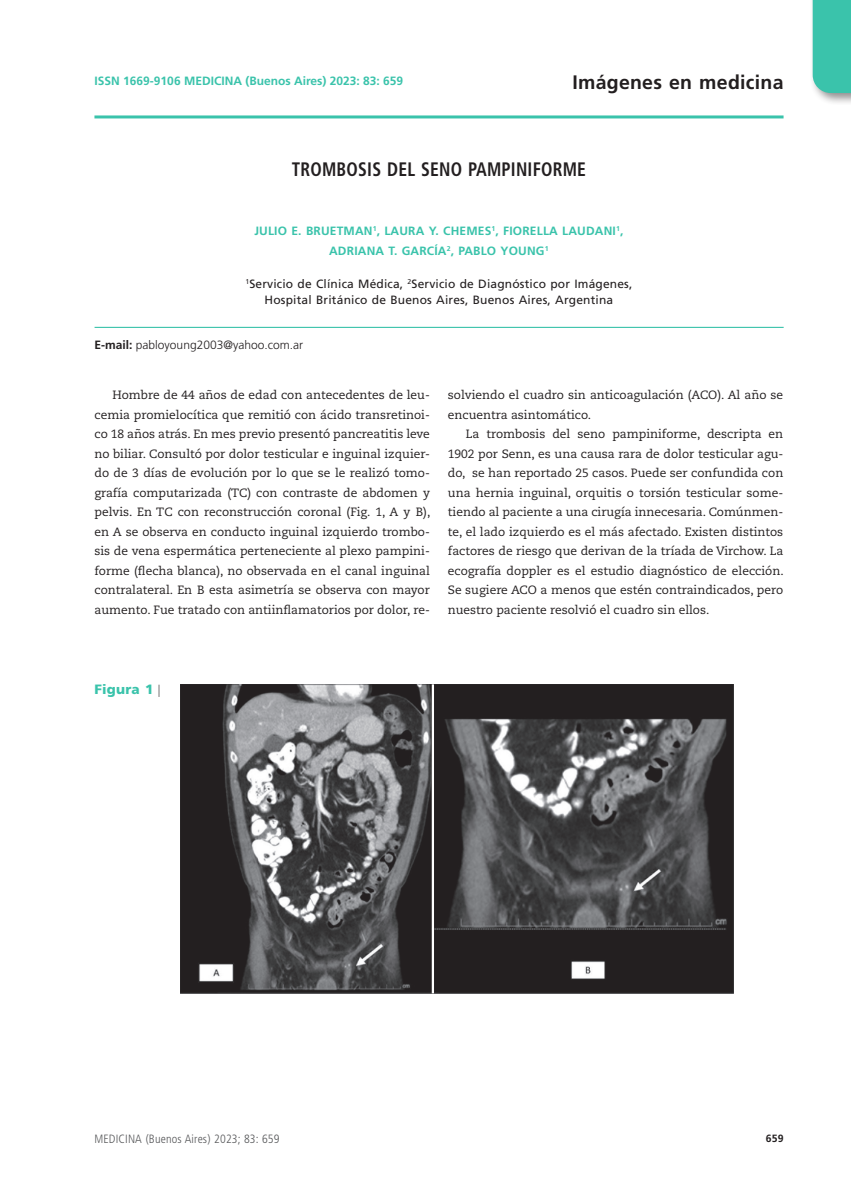
<style>
.page{position:relative;width:851px;height:1191px;background:#fff}
.page>*{position:absolute;margin:0;border:0;box-sizing:border-box;transform-origin:0 0}
.titulo{font:700 condensed 19.5px "Frutiger LT Std";letter-spacing:.015em;color:#231f20;scale:.9 1}
.t1{font:700 19.5px "Frutiger LT Std";letter-spacing:.015em;color:#231f20}
.epigrafe{font:900 13.5px "Frutiger LT Std";letter-spacing:.015em;color:#3ac3ab}
.texto2{font:12px/19.5px "Caecilia LT Std";color:#231f20;text-align:justify}
.autor{font:700 12px "Frutiger LT Std";letter-spacing:.015em;color:#3ac3ab}
.lugar{font:12px "Frutiger LT Std";letter-spacing:.015em;color:#231f20}
.dirección-1{font:300 12px "Frutiger LT Std";color:#231f20}
.t2{font:300 condensed 12px "Frutiger LT Std";letter-spacing:.01em;color:#57585a}
.t3{font:700 10.5px "Frutiger LT Std";color:#231f20}
.s1{font-weight:700}
</style>
<div class="page">
<div style="left:808px;top:0;width:42px;height:105px;background:#231f20;opacity:.5"></div>
<div style="left:812px;top:0;width:38px;height:93px;background:#3ac3ab"></div>
<hr style="left:94px;top:115px;width:689px;height:3px;background:#3ac3ab">
<hr style="left:94px;top:327px;width:689px;height:1px;background:#3ac3ab">
<img style="left:180px;top:684px;width:553px;height:309px">
<hr style="left:431px;top:684px;width:3px;height:309px;background:#fff">
<p class="autor" style="left:94px;top:73px;width:310px">ISSN 1669-9106 MEDICINA (Buenos Aires) 2023: 83: 659</p>
<p class="t1" style="left:572px;top:71px;width:213px">Imágenes en medicina</p>
<p class="titulo" style="left:292px;top:158px;width:328px">TROMBOSIS DEL SENO PAMPINIFORME</p>
<p class="autor" style="left:254px;top:224px;width:370px">JULIO E. BRUETMAN<sup>1</sup>, LAURA Y. CHEMES<sup>1</sup>, FIORELLA LAUDANI<sup>1</sup>,</p>
<p class="autor" style="left:329px;top:243px;width:221px">ADRIANA T. GARCÍA<sup>2</sup>, PABLO YOUNG<sup>1</sup></p>
<p class="lugar" style="left:245px;top:276px;width:388px"><sup>1</sup>Servicio de Clínica Médica, <sup>2</sup>Servicio de Diagnóstico por Imágenes,</p>
<p class="lugar" style="left:264px;top:293px;width:350px">Hospital Británico de Buenos Aires, Buenos Aires, Argentina</p>
<p class="dirección-1" style="left:94px;top:338px;width:210px"><span class="s1">E-mail:</span> pabloyoung2003@yahoo.com.ar</p>
<p class="texto2" style="left:94px;top:385px;width:337px;text-indent:18px">Hombre de 44 años de edad con antecedentes de leu&shy;cemia promielocítica que remitió con ácido transretinoi&shy;co 18 años atrás. En mes previo presentó pancreatitis leve no biliar. Consultó por dolor testicular e inguinal izquier&shy;do de 3 días de evolución por lo que se le realizó tomo&shy;grafía computarizada (TC) con contraste de abdomen y pelvis. En TC con reconstrucción coronal (Fig. 1, A y B), en A se observa en conducto inguinal izquierdo trombo&shy;sis de vena espermática perteneciente al plexo pampini&shy;forme (flecha blanca), no observada en el canal inguinal contralateral. En B esta asimetría se observa con mayor aumento. Fue tratado con antiinflamatorios por dolor, re-</p>
<p class="texto2" style="left:448px;top:385px;width:337px">solviendo el cuadro sin anticoagulación (ACO). Al año se encuentra asintomático.</p>
<p class="texto2" style="left:448px;top:424px;width:337px;text-indent:18px">La trombosis del seno pampiniforme, descripta en 1902 por Senn, es una causa rara de dolor testicular agu&shy;do, se han reportado 25 casos. Puede ser confundida con una hernia inguinal, orquitis o torsión testicular some&shy;tiendo al paciente a una cirugía innecesaria. Comúnmen&shy;te, el lado izquierdo es el más afectado. Existen distintos factores de riesgo que derivan de la tríada de Virchow. La ecografía doppler es el estudio diagnóstico de elección.<br>Se sugiere ACO a menos que estén contraindicados, pero nuestro paciente resolvió el cuadro sin ellos.</p>
<p class="epigrafe" style="left:94px;top:681px;width:60px">Figura 1</p>
<p class="t2" style="left:94px;top:1132px;width:186px">MEDICINA (Buenos Aires) 2023; 83: 659</p>
<p class="t3" style="left:765px;top:1132px;width:19px">659</p>
</div>
